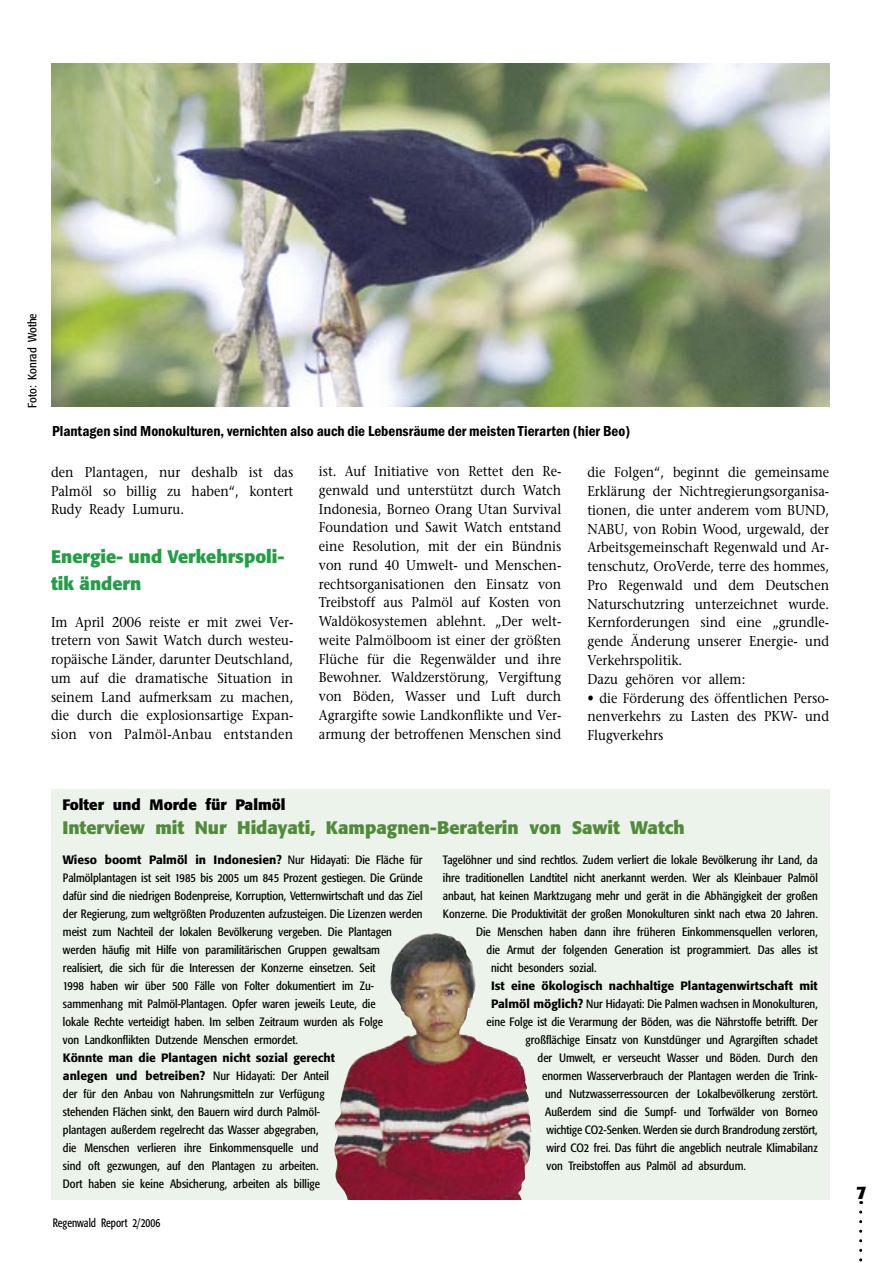
<style>
.page{position:relative;width:893px;height:1263px;background:#fff}
.page>*{position:absolute;margin:0;border:0;box-sizing:border-box;transform-origin:0 0}
.Newshead{font:700 18px "Formata";color:#528a3b}
.Zwischenzeilen{font:700 18px/27px "Formata";color:#239e46}
.t1{font:700 18px "Formata";color:#000}
.Bildunter{font:600 condensed 15px "Franklin Itc T";color:#000}
.Newshaedsubline{font:700 15px "Formata";color:#000}
.Fließtext{font:14.25px/18.8px "Stone Serif";color:#000;text-align:justify;scale:.9 1}
.Kastentext{font:condensed 12px/18px "Formata";color:#000}
.Kastentext-2{font:500 12px "Formata";color:#000}
.Kastentext-3{font:condensed 12px "Formata";color:#000;scale:.9 1}
.s1{font-weight:500;font-stretch:normal}
</style>
<div class="page">
<svg style="left:859px;top:1212px;width:3px;height:50px"></svg>
<div style="left:51px;top:789px;width:779px;height:410px;background:#ecf3ea"></div>
<img style="left:334px;top:933px;width:198px;height:266px">
<img style="left:51px;top:63px;width:779px;height:343px">
<p class="Kastentext" style="left:24px;top:408px;width:96px;rotate:-90deg">Foto: Konrad Wothe</p>
<p class="Bildunter" style="left:52px;top:422px;width:580px">Plantagen sind Monokulturen, vernichten also auch die Lebensräume der meisten Tierarten (hier Beo)</p>
<p class="Fließtext" style="left:51px;top:462px;width:271px">den Plantagen, nur deshalb ist das Palmöl so billig zu haben“, kontert Rudy Ready Lumuru.</p>
<p class="Zwischenzeilen" style="left:51px;top:543px;width:235px">Energie- und Verkehrspoli&shy;tik ändern</p>
<p class="Fließtext" style="left:51px;top:612px;width:271px">Im April 2006 reiste er mit zwei Ver&shy;tretern von Sawit Watch durch westeu&shy;ropäische Länder, darunter Deutschland, um auf die dramatische Situation in seinem Land aufmerksam zu machen, die durch die explosionsartige Expan&shy;sion von Palmöl-Anbau entstanden</p>
<p class="Fließtext" style="left:319px;top:462px;width:271px">ist. Auf Initiative von Rettet den Re&shy;genwald und unterstützt durch Watch Indonesia, Borneo Orang Utan Survival Foundation und Sawit Watch entstand eine Resolution, mit der ein Bündnis von rund 40 Umwelt- und Menschen&shy;rechtsorganisationen den Einsatz von Treibstoff aus Palmöl auf Kosten von Waldökosystemen ablehnt. „Der welt&shy;weite Palmölboom ist einer der größten Flüche für die Regenwälder und ihre Bewohner. Waldzerstörung, Vergiftung von Böden, Wasser und Luft durch Agrargifte sowie Landkonflikte und Ver&shy;armung der betroffenen Menschen sind</p>
<p class="Fließtext" style="left:587px;top:463px;width:270px">die Folgen“, beginnt die gemeinsame Erklärung der Nichtregierungsorganisa&shy;tionen, die unter anderem vom BUND, NABU, von Robin Wood, urgewald, der Arbeitsgemeinschaft Regenwald und Ar&shy;tenschutz, OroVerde, terre des hommes, Pro Regenwald und dem Deutschen Naturschutzring unterzeichnet wurde.<br>Kernforderungen sind eine „grundle&shy;gende Änderung unserer Energie- und Verkehrspolitik.</p>
<p class="Fließtext" style="left:587px;top:669px;width:177px">Dazu gehören vor allem:</p>
<p class="Fließtext" style="left:587px;top:688px;width:270px">• die Förderung des öffentlichen Perso&shy;nenverkehrs zu Lasten des PKW- und Flugverkehrs</p>
<p class="Newshaedsubline" style="left:62px;top:795px;width:225px">Folter und Morde für Palmöl</p>
<p class="Newshead" style="left:62px;top:816px;width:624px">Interview mit Nur Hidayati, Kampagnen-Beraterin von Sawit Watch</p>
<p class="Kastentext" style="left:63px;top:850px;width:361px"><span class="s1">Wieso boomt Palmöl in Indonesien?</span> Nur Hidayati: Die Fläche für Palmölplantagen ist seit 1985 bis 2005 um 845 Prozent gestiegen. Die Gründe dafür sind die niedrigen Bodenpreise, Korruption, Vetternwirtschaft und das Ziel der Regierung, zum weltgrößten Produzenten aufzusteigen. Die Lizenzen werden meist zum Nachteil der lokalen Bevölkerung vergeben. Die Plantagen werden häufig mit Hilfe von paramilitärischen Gruppen gewaltsam realisiert, die sich für die Interessen der Konzerne einsetzen. Seit<br>1998 haben wir über 500 Fälle von Folter dokumentiert im Zu&shy;sammenhang mit Palmöl-Plantagen. Opfer waren jeweils Leute, die<br>lokale Rechte verteidigt haben. Im selben Zeitraum wurden als Folge<br>von Landkonflikten Dutzende Menschen ermordet.</p>
<p class="Kastentext" style="left:63px;top:1048px;width:274px"><span class="s1">Könnte man die Plantagen nicht sozial gerecht anlegen und betreiben?</span> Nur Hidayati: Der Anteil der für den Anbau von Nahrungsmitteln zur Verfügung stehenden Flächen sinkt, den Bauern wird durch Palmöl&shy;plantagen außerdem regelrecht das Wasser abgegraben,<br>die Menschen verlieren ihre Einkommensquelle und sind oft gezwungen, auf den Plantagen zu arbeiten.<br>Dort haben sie keine Absicherung, arbeiten als billige</p>
<p class="Kastentext-3" style="left:53px;top:1216px;width:121px">Regenwald Report 2/2006</p>
<p class="Kastentext" style="left:443px;top:851px;width:376px">Tagelöhner und sind rechtlos. Zudem verliert die lokale Bevölkerung ihr Land, da</p>
<p class="Kastentext" style="left:443px;top:869px;width:376px">ihre traditionellen Landtitel nicht anerkannt werden. Wer als Kleinbauer Palmöl</p>
<p class="Kastentext" style="left:443px;top:887px;width:376px">anbaut, hat keinen Marktzugang mehr und gerät in die Abhängigkeit der großen</p>
<p class="Kastentext" style="left:443px;top:905px;width:376px">Konzerne. Die Produktivität der großen Monokulturen sinkt nach etwa 20 Jahren.</p>
<p class="Kastentext" style="left:476px;top:923px;width:343px">Die Menschen haben dann ihre früheren Einkommensquellen verloren,</p>
<p class="Kastentext" style="left:487px;top:941px;width:333px">die Armut der folgenden Generation ist programmiert. Das alles ist</p>
<p class="Kastentext" style="left:491px;top:959px;width:107px">nicht besonders sozial.</p>
<p class="Kastentext-2" style="left:491px;top:978px;width:328px">Ist eine ökologisch nachhaltige Plantagenwirtschaft mit</p>
<p class="Kastentext" style="left:491px;top:995px;width:328px"><span class="s1">Palmöl möglich?</span> Nur Hidayati: Die Palmen wachsen in Monokulturen,</p>
<p class="Kastentext" style="left:487px;top:1013px;width:333px">eine Folge ist die Verarmung der Böden, was die Nährstoffe betrifft. Der</p>
<p class="Kastentext" style="left:526px;top:1031px;width:294px">großflächige Einsatz von Kunstdünger und Agrargiften schadet</p>
<p class="Kastentext" style="left:538px;top:1049px;width:282px">der Umwelt, er verseucht Wasser und Böden. Durch den</p>
<p class="Kastentext" style="left:542px;top:1067px;width:277px">enormen Wasserverbrauch der Plantagen werden die Trink-</p>
<p class="Kastentext" style="left:545px;top:1085px;width:274px">und Nutzwasserressourcen der Lokalbevölkerung zerstört.</p>
<p class="Kastentext" style="left:545px;top:1103px;width:274px">Außerdem sind die Sumpf- und Torfwälder von Borneo</p>
<p class="Kastentext" style="left:547px;top:1121px;width:273px">wichtige CO2-Senken. Werden sie durch Brandrodung zerstört,</p>
<p class="Kastentext" style="left:547px;top:1139px;width:273px">wird CO2 frei. Das führt die angeblich neutrale Klimabilanz</p>
<p class="Kastentext" style="left:547px;top:1157px;width:201px">von Treibstoffen aus Palmöl ad absurdum.</p>
<h1 class="t1" style="left:856px;top:1181px;width:12px">7</h1>
</div>
